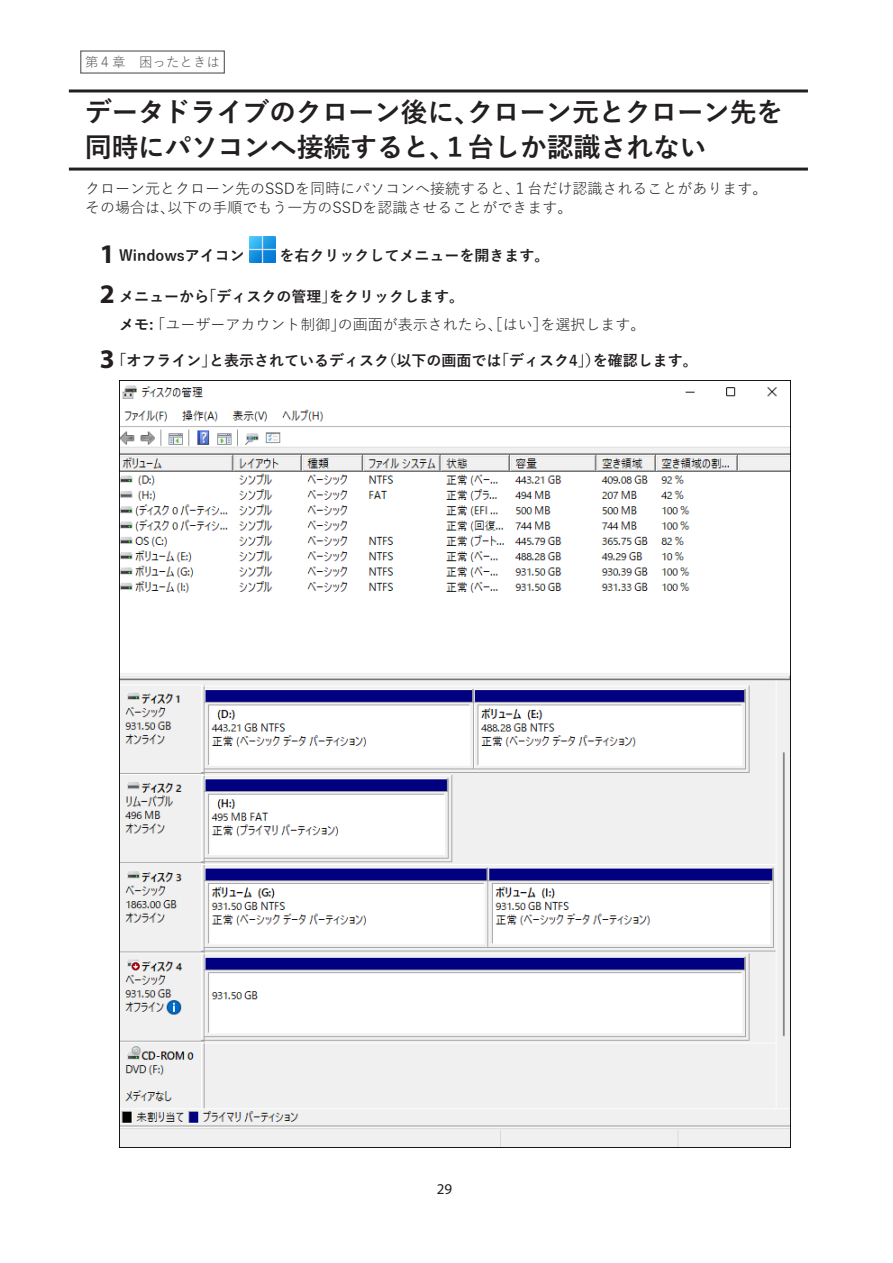
<style>
.page{position:relative;width:893px;height:1263px;background:#fff}
.page>*{position:absolute;margin:0;border:0;box-sizing:border-box;transform-origin:0 0}
.t1{font:700 27px/35.1px "Yu Gothic";letter-spacing:-.02em;color:#231f20}
.lists_para_note{font:15px "Yu Gothic";color:#231f20}
.t2{font:700 15px "Yu Gothic";color:#231f20}
.t3{font:15px "Myriad Pro";color:#231f20}
.t4{font:13.5px "Yu Gothic";color:#57585a}
.s1{font-family:"Myriad Pro";font-size:27px}
.s2{font-weight:700}
</style>
<div class="page">
<hr style="left:69px;top:89px;width:739px;height:3px;background:#231f20">
<hr style="left:69px;top:168px;width:739px;height:3px;background:#231f20">
<img style="left:249px;top:237px;width:26px;height:26px">
<img style="left:119px;top:381px;width:671px;height:767px">
<p class="t4" style="left:85px;top:50px;width:136px">第４章　困ったときは</p>
<p class="t1" style="left:85px;top:95px;width:700px">データドライブのクローン後に、クローン元とクローン先を同時にパソコンへ接続すると、１台しか認識されない</p>
<p class="lists_para_note" style="left:85px;top:175px;width:684px">クローン元とクローン先のSSDを同時にパソコンへ接続すると、１台だけ認識されることがあります。</p>
<p class="lists_para_note" style="left:85px;top:194px;width:489px">その場合は、以下の手順でもう一方のSSDを認識させることができます。</p>
<p class="t2" style="left:100px;top:247px;width:147px"><span class="s1">1</span> Windowsアイコン</p>
<p class="t2" style="left:279px;top:247px;width:271px">を右クリックしてメニューを開きます。</p>
<p class="t2" style="left:100px;top:288px;width:366px"><span class="s1">2</span> メニューから「ディスクの管理」をクリックします。</p>
<p class="lists_para_note" style="left:119px;top:310px;width:528px"><span class="s2">メモ:</span> 「ユーザーアカウント制御」の画面が表示されたら、［はい］を選択します。</p>
<p class="t2" style="left:100px;top:352px;width:599px"><span class="s1">3</span>「オフライン」と表示されているディスク（以下の画面では「ディスク4」）を確認します。</p>
<p class="t3" style="left:437px;top:1179px;width:17px">29</p>
</div>
